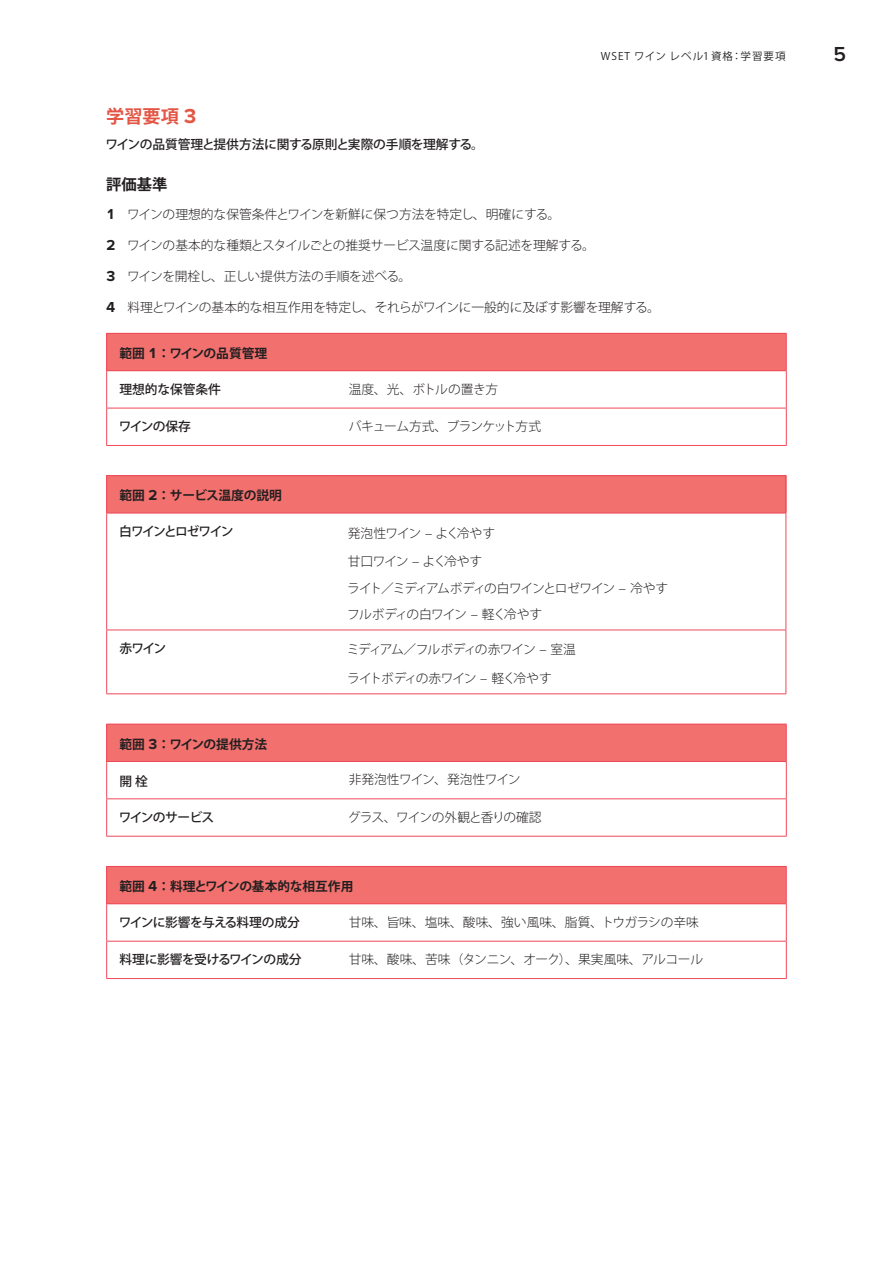
<style>
.page{position:relative;width:893px;height:1263px;background:#fff}
.page>*{position:absolute;margin:0;border:0;box-sizing:border-box;transform-origin:0 0}
.t1{font:600 21px "Proxima Nova";color:#231f20}
.t2{font:700 18.15px "Koz Go Pro";color:#e35645}
.t3{font:700 15.3px "Koz Go Pro";color:#231f20}
.t4{font:300 12.75px "Koz Go Pro";letter-spacing:-.02em;color:#231f20}
.t5{font:300 12.75px "Koz Go Pro";color:#231f20}
.t6{font:700 12.75px "Koz Go Pro";letter-spacing:-.01em;color:#231f20}
.t7{font:300 12.75px/26.5px "Koz Go Pro";letter-spacing:-.09em;color:#231f20}
.t8{font:500 12.75px "Koz Go Pro";letter-spacing:-.04em;color:#231f20}
.t9{font:500 12.75px "Koz Go Pro";letter-spacing:-.02em;color:#231f20}
.t10{font:300 12.75px "Koz Go Pro";letter-spacing:-.04em;color:#231f20}
.t11{font:300 12.75px "Koz Go Pro";letter-spacing:-.095em;color:#231f20}
.t12{font:300 12.75px "Koz Go Pro";letter-spacing:-.075em;color:#231f20}
.t13{font:300 12.75px "Koz Go Pro";letter-spacing:-.05em;color:#231f20}
.t14{font:300 12.75px "Koz Go Pro";letter-spacing:-.08em;color:#231f20}
.t15{font:500 12.75px "Koz Go Pro";letter-spacing:-.13em;color:#231f20}
.t16{font:500 12.75px "Koz Go Pro";color:#231f20}
.t17{font:10.5px "Koz Go Pro";letter-spacing:.1em;color:#231f20}
.s1{font-family:"Proxima Nova";font-size:21px}
.s2{font-family:"Proxima Nova";font-weight:700;font-size:15px}
.s3{font-family:"Proxima Nova";font-size:15px}
</style>
<div class="page">
<div style="left:107px;top:333px;width:679px;height:38px;background:#f2716f"></div>
<hr style="left:106px;top:334px;width:1px;height:36px;background:#ef4858">
<hr style="left:106px;top:333px;width:230px;height:1px;background:#ef4858">
<hr style="left:336px;top:333px;width:451px;height:1px;background:#ef4858">
<hr style="left:786px;top:334px;width:1px;height:36px;background:#ef4858">
<hr style="left:106px;top:371px;width:1px;height:37px;background:#ef4858">
<hr style="left:106px;top:408px;width:1px;height:37px;background:#ef4858">
<hr style="left:106px;top:370px;width:230px;height:1px;background:#ef4858">
<hr style="left:106px;top:408px;width:230px;height:1px;background:#ef4858">
<hr style="left:106px;top:445px;width:230px;height:1px;background:#ef4858">
<hr style="left:336px;top:370px;width:451px;height:1px;background:#ef4858">
<hr style="left:786px;top:371px;width:1px;height:37px;background:#ef4858">
<hr style="left:786px;top:408px;width:1px;height:37px;background:#ef4858">
<hr style="left:336px;top:408px;width:451px;height:1px;background:#ef4858">
<hr style="left:336px;top:445px;width:451px;height:1px;background:#ef4858">
<div style="left:107px;top:476px;width:679px;height:37px;background:#f2716f"></div>
<hr style="left:106px;top:476px;width:1px;height:37px;background:#ef4858">
<hr style="left:106px;top:475px;width:229px;height:1px;background:#ef4858">
<hr style="left:335px;top:475px;width:452px;height:1px;background:#ef4858">
<hr style="left:785px;top:476px;width:2px;height:37px;background:#ef4858">
<hr style="left:106px;top:513px;width:1px;height:117px;background:#ef4858">
<hr style="left:106px;top:630px;width:1px;height:63px;background:#ef4858">
<hr style="left:106px;top:513px;width:229px;height:1px;background:#ef4858">
<hr style="left:106px;top:630px;width:229px;height:1px;background:#ef4858">
<hr style="left:106px;top:693px;width:229px;height:1px;background:#ef4858">
<hr style="left:335px;top:513px;width:451px;height:1px;background:#ef4858">
<hr style="left:785px;top:513px;width:1px;height:117px;background:#ef4858">
<hr style="left:785px;top:630px;width:1px;height:63px;background:#ef4858">
<hr style="left:335px;top:630px;width:451px;height:1px;background:#ef4858">
<hr style="left:335px;top:693px;width:451px;height:1px;background:#ef4858">
<div style="left:107px;top:724px;width:679px;height:37px;background:#f2716f"></div>
<hr style="left:106px;top:724px;width:1px;height:37px;background:#ef4858">
<hr style="left:106px;top:724px;width:230px;height:1px;background:#ef4858">
<hr style="left:336px;top:724px;width:451px;height:1px;background:#ef4858">
<hr style="left:786px;top:724px;width:1px;height:37px;background:#ef4858">
<hr style="left:106px;top:762px;width:1px;height:36px;background:#ef4858">
<hr style="left:106px;top:799px;width:1px;height:37px;background:#ef4858">
<hr style="left:106px;top:761px;width:230px;height:1px;background:#ef4858">
<hr style="left:106px;top:798px;width:230px;height:1px;background:#ef4858">
<hr style="left:106px;top:836px;width:230px;height:1px;background:#ef4858">
<hr style="left:336px;top:761px;width:451px;height:1px;background:#ef4858">
<hr style="left:786px;top:762px;width:1px;height:36px;background:#ef4858">
<hr style="left:786px;top:799px;width:1px;height:37px;background:#ef4858">
<hr style="left:336px;top:798px;width:451px;height:1px;background:#ef4858">
<hr style="left:336px;top:836px;width:451px;height:1px;background:#ef4858">
<div style="left:107px;top:866px;width:679px;height:38px;background:#f2716f"></div>
<hr style="left:106px;top:867px;width:1px;height:36px;background:#ef4858">
<hr style="left:106px;top:866px;width:230px;height:1px;background:#ef4858">
<hr style="left:336px;top:866px;width:451px;height:1px;background:#ef4858">
<hr style="left:786px;top:867px;width:1px;height:36px;background:#ef4858">
<hr style="left:106px;top:904px;width:1px;height:37px;background:#ef4858">
<hr style="left:106px;top:941px;width:1px;height:37px;background:#ef4858">
<hr style="left:106px;top:903px;width:230px;height:1px;background:#ef4858">
<hr style="left:106px;top:941px;width:230px;height:1px;background:#ef4858">
<hr style="left:106px;top:978px;width:230px;height:1px;background:#ef4858">
<hr style="left:336px;top:903px;width:451px;height:1px;background:#ef4858">
<hr style="left:786px;top:904px;width:1px;height:37px;background:#ef4858">
<hr style="left:786px;top:941px;width:1px;height:37px;background:#ef4858">
<hr style="left:336px;top:941px;width:451px;height:1px;background:#ef4858">
<hr style="left:336px;top:978px;width:451px;height:1px;background:#ef4858">
<p class="t17" style="left:601px;top:49px;width:186px">WSET ワイン レベル1資格：学習要項</p>
<h2 class="t2" style="left:106px;top:104px;width:92px">学習要項 <span class="s1">3</span></h2>
<p class="t9" style="left:106px;top:136px;width:380px">ワインの品質管理と提供方法に関する原則と実際の手順を理解する。</p>
<p class="t3" style="left:106px;top:175px;width:63px">評価基準</p>
<p class="t5" style="left:106px;top:206px;width:455px"><span class="s2">1</span> ワインの理想的な保管条件とワインを新鮮に保つ方法を特定し、明確にする。</p>
<p class="t4" style="left:106px;top:237px;width:490px"><span class="s2">2</span> ワインの基本的な種類とスタイルごとの推奨サービス温度に関する記述を理解する。</p>
<p class="t4" style="left:106px;top:268px;width:306px"><span class="s2">3</span> ワインを開栓し、正しい提供方法の手順を述べる。</p>
<p class="t4" style="left:106px;top:299px;width:555px"><span class="s2">4</span> 料理とワインの基本的な相互作用を特定し、それらがワインに一般的に及ぼす影響を理解する。</p>
<p class="t6" style="left:119px;top:345px;width:149px">範囲 <span class="s3">1</span>：ワインの品質管理</p>
<p class="t16" style="left:119px;top:381px;width:103px">理想的な保管条件</p>
<p class="t4" style="left:349px;top:381px;width:151px">温度、光、ボトルの置き方</p>
<p class="t8" style="left:119px;top:418px;width:74px">ワインの保存</p>
<p class="t13" style="left:349px;top:418px;width:194px">バキューム方式、ブランケット方式</p>
<p class="t6" style="left:119px;top:487px;width:164px">範囲 <span class="s3">2</span>：サービス温度の説明</p>
<p class="t15" style="left:119px;top:523px;width:116px">白ワインとロゼワイン</p>
<p class="t10" style="left:348px;top:524px;width:149px">発泡性ワイン – よく冷やす</p>
<p class="t7" style="left:347px;top:548px;width:323px">甘口ワイン – よく冷やす<br>ライト／ミディアムボディの白ワインとロゼワイン – 冷やすフルボディの白ワイン – 軽く冷やす</p>
<p class="t8" style="left:119px;top:640px;width:48px">赤ワイン</p>
<p class="t11" style="left:347px;top:641px;width:231px">ミディアム／フルボディの赤ワイン – 室温</p>
<p class="t12" style="left:347px;top:670px;width:206px">ライトボディの赤ワイン – 軽く冷やす</p>
<p class="t6" style="left:119px;top:736px;width:149px">範囲 <span class="s3">3</span>：ワインの提供方法</p>
<p class="t8" style="left:119px;top:773px;width:30px">開 栓</p>
<p class="t10" style="left:349px;top:771px;width:173px">非発泡性ワイン、発泡性ワイン</p>
<p class="t8" style="left:119px;top:809px;width:97px">ワインのサービス</p>
<p class="t14" style="left:348px;top:809px;width:195px">グラス、ワインの外観と香りの確認</p>
<p class="t6" style="left:119px;top:878px;width:236px">範囲 <span class="s3">4</span>：料理とワインの基本的な相互作用</p>
<p class="t8" style="left:119px;top:914px;width:183px">ワインに影響を与える料理の成分</p>
<p class="t5" style="left:349px;top:914px;width:352px">甘味、旨味、塩味、酸味、強い風味、脂質、トウガラシの辛味</p>
<p class="t8" style="left:119px;top:951px;width:184px">料理に影響を受けるワインの成分</p>
<p class="t4" style="left:349px;top:951px;width:356px">甘味、酸味、苦味（タンニン、オーク）、果実風味、アルコール</p>
<h1 class="t1" style="left:833px;top:42px;width:14px">5</h1>
</div>
